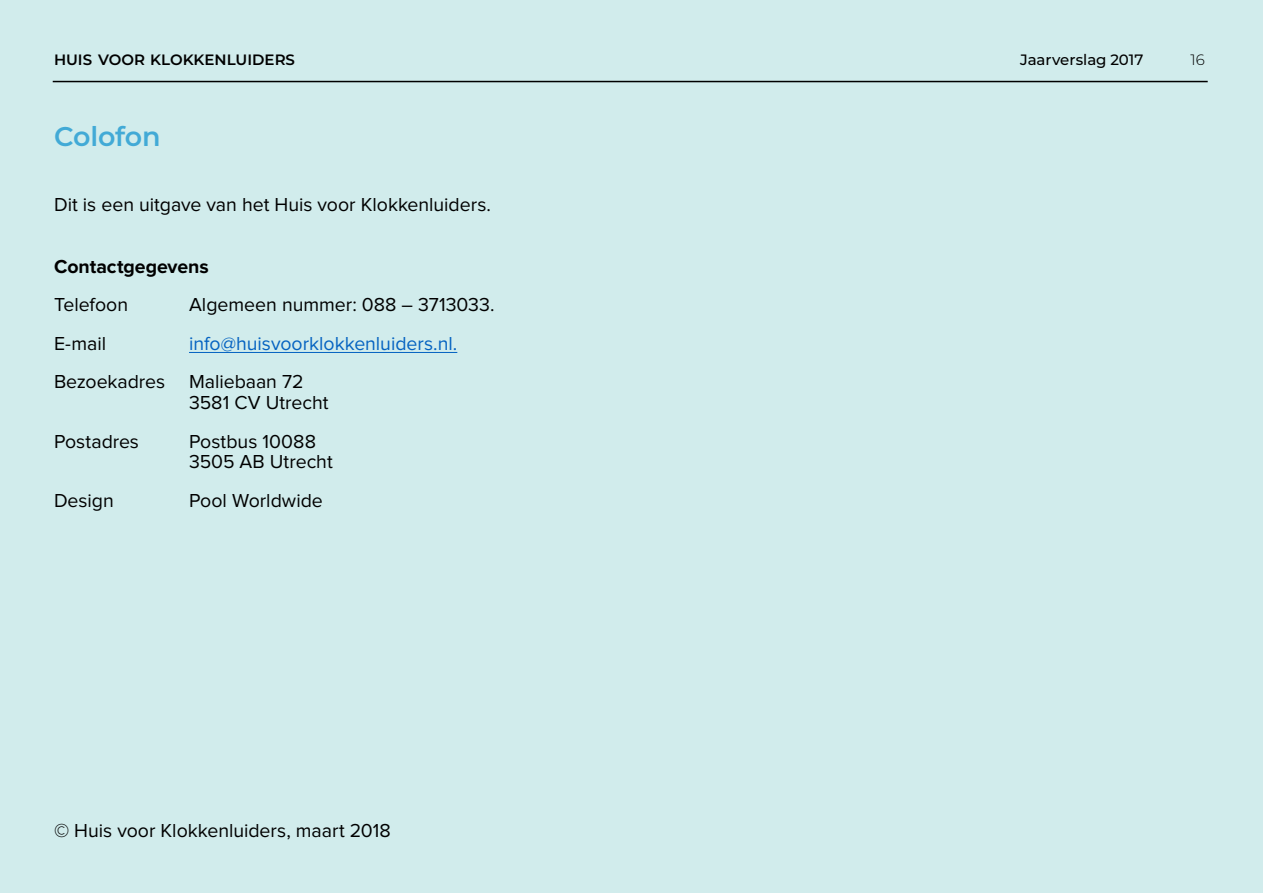
<style>
.page{position:relative;width:1263px;height:893px;background:#d1ecec}
.page>*{position:absolute;margin:0;border:0;box-sizing:border-box;transform-origin:0 0}
.t1{font:600 27px "Montserrat";letter-spacing:-.01em;color:#42aad6}
.t2{font:19.5px/20.5px "Proxima Nova";color:#000}
.t3{font:19.5px "Proxima Nova";color:#0563c1}
.t4{font:700 19.5px "Proxima Nova";color:#000}
.t5{font:600 15px "Montserrat";color:#000}
.t6{font:500 15px "Montserrat";letter-spacing:-.005em;color:#000}
.t7{font:300 15px "Montserrat";color:#000}
</style>
<div class="page">
<hr style="left:53px;top:81px;width:1155px;height:1px;background:#000">
<hr style="left:189px;top:352px;width:268px;height:1px;background:#0563c1">
<p class="t5" style="left:54px;top:49px;width:243px">HUIS VOOR KLOKKENLUIDERS</p>
<p class="t6" style="left:1020px;top:49px;width:125px">Jaarverslag 2017</p>
<p class="t7" style="left:1190px;top:49px;width:16px">16</p>
<h1 class="t1" style="left:54px;top:118px;width:108px">Colofon</h1>
<p class="t2" style="left:54px;top:195px;width:438px">Dit is een uitgave van het Huis voor Klokkenluiders.</p>
<p class="t4" style="left:54px;top:257px;width:156px">Contactgegevens</p>
<p class="t2" style="left:54px;top:295px;width:76px">Telefoon</p>
<p class="t2" style="left:189px;top:295px;width:307px">Algemeen nummer: 088 – 3713033.</p>
<p class="t2" style="left:54px;top:334px;width:54px">E-mail</p>
<p class="t3" style="left:189px;top:334px;width:270px">info@huisvoorklokkenluiders.nl.</p>
<p class="t2" style="left:189px;top:372px;width:141px;text-indent:-135px">Bezoekadres Maliebaan 72<br>3581 CV Utrecht</p>
<p class="t2" style="left:54px;top:432px;width:87px">Postadres</p>
<p class="t2" style="left:189px;top:432px;width:145px">Postbus 10088<br>3505 AB Utrecht</p>
<p class="t2" style="left:54px;top:491px;width:61px">Design</p>
<p class="t2" style="left:189px;top:491px;width:135px">Pool Worldwide</p>
<p class="t2" style="left:54px;top:821px;width:338px">© Huis voor Klokkenluiders, maart 2018</p>
</div>
